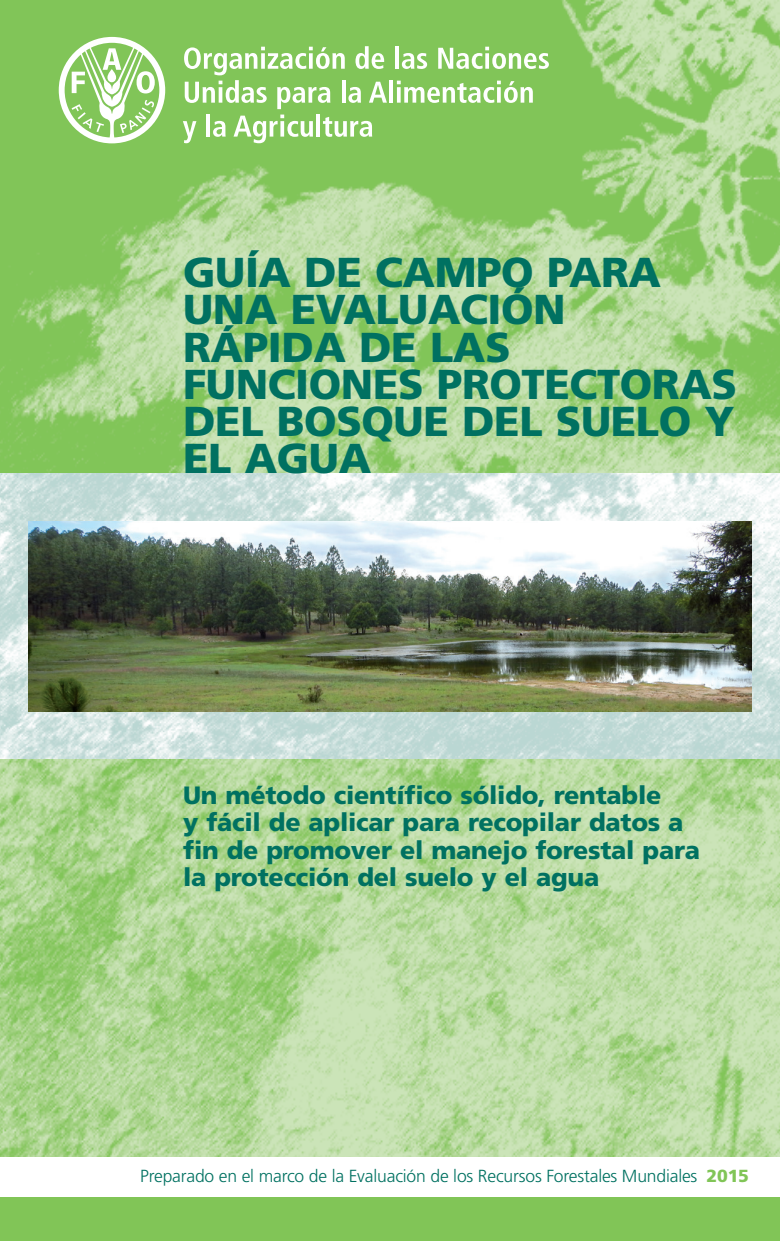
<style>
.page{position:relative;width:780px;height:1241px;background:#fff}
.page>*{position:absolute;margin:0;border:0;box-sizing:border-box;transform-origin:0 0}
.TitFrontespizio{font:900 41.75px/37.2px "Frutiger LT Std";letter-spacing:-.01em;color:#007161}
.TitFrontespizio-2{font:900 25px/27.5px "Frutiger LT Std";letter-spacing:-.01em;color:#007161}
.t1{font:300 17.5px "Frutiger LT Std";letter-spacing:-.01em;color:#007161}
.s1{font-weight:900;color:#81c557}
</style>
<div class="page">
<img style="left:0;top:0;width:780px;height:1156px">
<img style="left:0;top:473px;width:780px;height:285px">
<img style="left:28px;top:521px;width:723px;height:190px">
<div style="left:0;top:1197px;width:780px;height:43px;background:#81c557"></div>
<svg style="left:59px;top:37px;width:106px;height:106px"></svg>
<hr style="left:395px;top:46px;width:4px;height:23px;background:#fff">
<svg style="left:402px;top:53px;width:25px;height:16px"></svg>
<svg style="left:438px;top:47px;width:111px;height:22px"></svg>
<hr style="left:389px;top:80px;width:4px;height:23px;background:#fff">
<svg style="left:397px;top:81px;width:136px;height:22px"></svg>
<svg style="left:183px;top:46px;width:204px;height:97px"></svg>
<p class="TitFrontespizio" style="left:183px;top:253px;width:555px">GUÍA DE CAMPO PARA<br>UNA EVALUACIÓN<br>RÁPIDA DE LAS<br>FUNCIONES PROTECTORAS<br>DEL BOSQUE DEL SUELO Y<br>EL AGUA</p>
<p class="TitFrontespizio-2" style="left:183px;top:781px;width:518px">Un método científico sólido, rentable<br>y fácil de aplicar para recopilar datos a fin de promover el manejo forestal para la protección del suelo y el agua</p>
<p class="t1" style="left:140px;top:1165px;width:610px">Preparado en el marco de la Evaluación de los Recursos Forestales Mundiales <span class="s1">2015</span></p>
</div>
